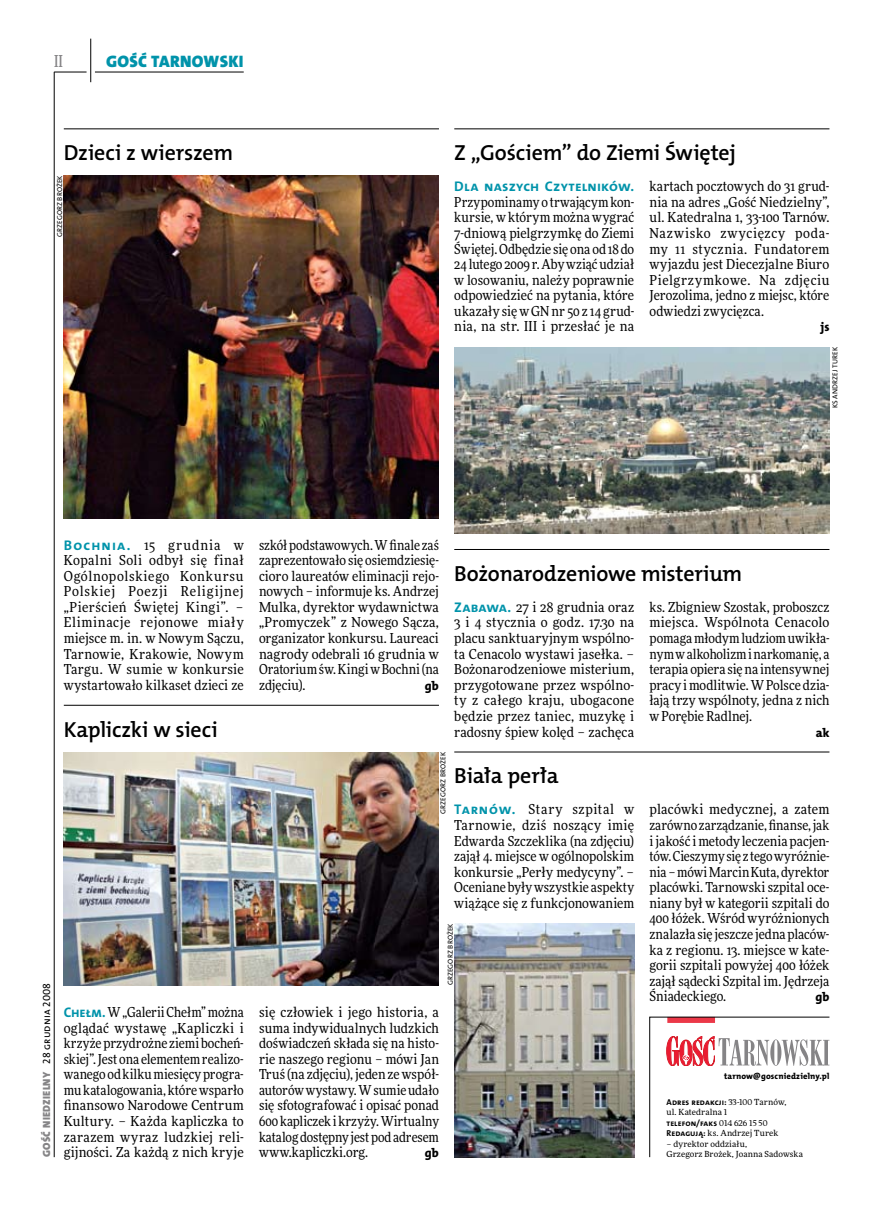
<style>
.page{position:relative;width:872px;height:1221px;background:#fff}
.page>*{position:absolute;margin:0;border:0;box-sizing:border-box;transform-origin:0 0}
.t1{font:21.9px "The Mix HP6 Se Bld";letter-spacing:-.01em;color:#000}
.t2{font:16.65px "The Mix HP9 Blk";letter-spacing:.02em;color:#0093aa}
.t3{font:500 16.5px "Freeday Narrow";color:#858486;scale:.9 1}
.t4{font:13.95px "The Mix HP7 Bld";letter-spacing:.01em;color:#0093aa}
.t5{font:13.8px/15.6px "Freeday Narrow News";letter-spacing:.005em;color:#000;text-align:justify}
.t6{font:12.45px "The Mix HP8 Ex Bld";color:#000}
.t7{font:10.5px "The Mix HP9 Blk";letter-spacing:.025em;color:#858486}
.t8{font:8.55px "The Mix HP7 Bld";letter-spacing:.005em;color:#000}
.t9{font:8.55px "The Mix HP8 Ex Bld";letter-spacing:.04em;color:#000}
.t10{font:8.4px/10.5px "Freeday News";letter-spacing:.01em;color:#000}
.t11{font:7.2px "The Mix HP5 Plain";letter-spacing:.015em;color:#000}
.s1{font-family:"The Mix HP7 Bld";font-size:13.95px;color:#0093aa}
.s2{font-family:"The Mix HP5 Plain";color:#000}
.s3{font-family:"Freeday News";font-size:8.4px}
.s4{font-family:"The Mix HP7 Bld";font-size:8.55px}
</style>
<div class="page">
<hr style="left:54px;top:72px;width:1px;height:1085px;background:#000">
<hr style="left:90px;top:39px;width:1px;height:43px;background:#000">
<hr style="left:54px;top:72px;width:33px;height:1px;background:#000">
<hr style="left:95px;top:72px;width:149px;height:1px;background:#000">
<svg style="left:649px;top:1016px;width:181px;height:141px"></svg>
<hr style="left:64px;top:705px;width:375px;height:1px;background:#000">
<img style="left:64px;top:752px;width:375px;height:233px">
<img style="left:454px;top:347px;width:375px;height:187px">
<hr style="left:454px;top:549px;width:375px;height:1px;background:#000">
<hr style="left:454px;top:129px;width:375px;height:1px;background:#000">
<hr style="left:454px;top:751px;width:375px;height:1px;background:#000">
<img style="left:454px;top:923px;width:180px;height:233px">
<hr style="left:64px;top:129px;width:375px;height:1px;background:#000">
<img style="left:64px;top:175px;width:375px;height:343px">
<p class="t3" style="left:54px;top:50px;width:11px">II</p>
<p class="t2" style="left:106px;top:50px;width:139px">GOŚĆ TARNOWSKI</p>
<h1 class="t1" style="left:64px;top:139px;width:171px">Dzieci z wierszem</h1>
<p class="t11" style="left:55px;top:237px;width:63px;rotate:-90deg">Grzegorz brożek</p>
<h1 class="t1" style="left:454px;top:139px;width:283px">Z „Gościem” do Ziemi Świętej</h1>
<p class="t4" style="left:454px;top:177px;width:181px">Dla naszych Czytelników.</p>
<p class="t5" style="left:454px;top:194px;width:181px">Przypominamy o trwającym kon&shy;kursie, w którym można wygrać 7-dniową pielgrzymkę do Ziemi Świętej. Odbędzie się ona od 18 do 24 lutego 2009 r. Aby wziąć udział w losowaniu, należy poprawnie odpowiedzieć na pytania, które ukazały się w GN nr 50 z 14 grud&shy;nia, na str. III i przesłać je na</p>
<p class="t5" style="left:649px;top:178px;width:181px">kartach pocztowych do 31 grud&shy;nia na adres „Gość Niedzielny”, ul. Katedralna 1, 33-100 Tarnów.<br>Nazwisko zwycięzcy poda&shy;my 11 stycznia. Fundatorem wyjazdu jest Diecezjalne Biuro Pielgrzymkowe. Na zdjęciu Jerozolima, jedno z miejsc, które odwiedzi zwycięzca.</p>
<p class="t6" style="left:820px;top:319px;width:11px">js</p>
<p class="t11" style="left:830px;top:408px;width:63px;rotate:-90deg">ks Andrzej Turek</p>
<p class="t5" style="left:64px;top:536px;width:181px"><span class="s1">Bochnia.</span> 15 grudnia w Kopalni Soli odbył się finał Ogólnopolskiego Konkursu Polskiej Poezji Religijnej „Pierścień Świętej Kingi”. – Eliminacje rejonowe miały miejsce m. in. w Nowym Sączu, Tarnowie, Krakowie, Nowym Targu. W sumie w konkursie wystartowało kilkaset dzieci ze</p>
<p class="t5" style="left:259px;top:536px;width:181px">szkół podstawowych. W finale zaś zaprezentowało się osiemdziesię&shy;cioro laureatów eliminacji rejo&shy;nowych – informuje ks. Andrzej Mulka, dyrektor wydawnictwa „Promyczek” z Nowego Sącza, organizator konkursu. Laureaci nagrody odebrali 16 grudnia w Oratorium św. Kingi w Bochni (na zdjęciu).</p>
<p class="t6" style="left:425px;top:677px;width:15px">gb</p>
<h1 class="t1" style="left:64px;top:715px;width:155px">Kapliczki w sieci</h1>
<h1 class="t1" style="left:454px;top:559px;width:289px">Bożonarodzeniowe misterium</h1>
<p class="t5" style="left:454px;top:599px;width:181px"><span class="s1">Zabawa.</span> 27 i 28 grudnia oraz 3 i 4 stycznia o godz. 17.30 na placu sanktuaryjnym wspólno&shy;ta Cenacolo wystawi jasełka. – Bożonarodzeniowe misterium, przygotowane przez wspólno&shy;ty z całego kraju, ubogacone będzie przez taniec, muzykę i radosny śpiew kolęd – zachęca</p>
<p class="t5" style="left:649px;top:599px;width:181px">ks. Zbigniew Szostak, proboszcz miejsca. Wspólnota Cenacolo pomaga młodym ludziom uwikła&shy;nym w alkoholizm i narkomanię, a terapia opiera się na intensywnej pracy i modlitwie. W Polsce dzia&shy;łają trzy wspólnoty, jedna z nich w Porębie Radlnej.</p>
<p class="t6" style="left:815px;top:724px;width:16px">ak</p>
<p class="t7" style="left:40px;top:1156px;width:176px;rotate:-90deg">GOŚĆ NIEDZIELNY <span class="s2">28 grudnia 2008</span></p>
<p class="t11" style="left:438px;top:813px;width:63px;rotate:-90deg">Grzegorz brożek</p>
<h1 class="t1" style="left:454px;top:761px;width:106px">Biała perła</h1>
<p class="t5" style="left:454px;top:801px;width:181px"><span class="s1">Tarnów.</span> Stary szpital w Tarnowie, dziś noszący imię Edwarda Szczeklika (na zdjęciu) zajął 4. miejsce w ogólnopolskim konkursie „Perły medycyny”. – Oceniane były wszystkie aspekty wiążące się z funkcjonowaniem</p>
<p class="t5" style="left:649px;top:801px;width:181px">placówki medycznej, a zatem zarówno zarządzanie, finanse, jak i jakość i metody leczenia pacjen&shy;tów. Cieszymy się z tego wyróżnie&shy;nia – mówi Marcin Kuta, dyrektor placówki. Tarnowski szpital oce&shy;niany był w kategorii szpitali do 400 łóżek. Wśród wyróżnionych znalazła się jeszcze jedna placów&shy;ka z regionu. 13. miejsce w kate&shy;gorii szpitali powyżej 400 łóżek zajął sądecki Szpital im. Jędrzeja Śniadeckiego.</p>
<p class="t11" style="left:445px;top:985px;width:63px;rotate:-90deg">Grzegorz brożek</p>
<p class="t6" style="left:815px;top:989px;width:15px">gb</p>
<p class="t5" style="left:64px;top:1004px;width:181px"><span class="s1">Chełm.</span> W „Galerii Chełm” można oglądać wystawę „Kapliczki i krzyże przydrożne ziemi bocheń&shy;skiej”. Jest ona elementem realizo&shy;wanego od kilku miesięcy progra&shy;mu katalogowania, które wsparło finansowo Narodowe Centrum Kultury. – Każda kapliczka to zarazem wyraz ludzkiej reli&shy;gijności. Za każdą z nich kryje</p>
<p class="t5" style="left:259px;top:1003px;width:181px">się człowiek i jego historia, a suma indywidualnych ludzkich doświadczeń składa się na histo&shy;rie naszego regionu – mówi Jan Truś (na zdjęciu), jeden ze współ&shy;autorów wystawy. W sumie udało się sfotografować i opisać ponad 600 kapliczek i krzyży. Wirtualny katalog dostępny jest pod adresem www.kapliczki.org.</p>
<p class="t9" style="left:724px;top:1070px;width:107px">tarnow@goscniedzielny.pl</p>
<p class="t8" style="left:666px;top:1096px;width:121px">Adres redakcji: <span class="s3">33-100 Tarnów,</span></p>
<p class="t10" style="left:666px;top:1106px;width:62px">ul. Katedralna 1</p>
<p class="t8" style="left:666px;top:1117px;width:103px">telefon/faks <span class="s3">014 626 15 50</span></p>
<p class="t10" style="left:666px;top:1127px;width:113px"><span class="s4">Redagują:</span> ks. Andrzej Turek</p>
<p class="t10" style="left:666px;top:1138px;width:138px">– dyrektor oddziału,<br>Grzegorz Brożek, Joanna Sadowska</p>
<p class="t6" style="left:425px;top:1144px;width:15px">gb</p>
</div>
